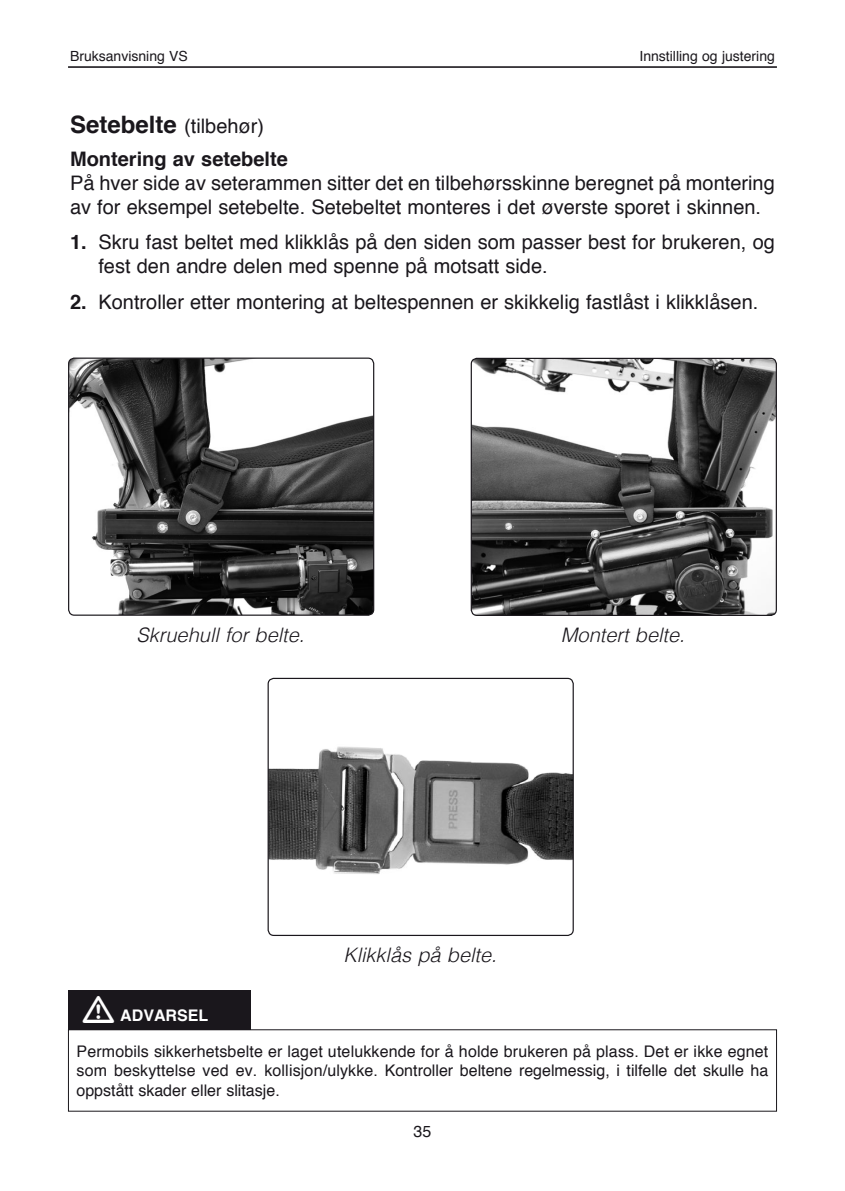
<style>
.page{position:relative;width:845px;height:1191px;background:#fff}
.page>*{position:absolute;margin:0;border:0;box-sizing:border-box;transform-origin:0 0}
.t1{font:20px/24px "Helvetica";color:#1a171c}
.t2{font:italic 300 20px "Helvetica";color:#1a171c}
.t3{font:700 20px/32.4px "Helvetica";color:#1a171c}
.t4{font:16px/19.2px "Helvetica";color:#1a171c;text-align:justify}
.t5{font:700 16px "Helvetica";color:#fff}
.t6{font:14px "Helvetica";color:#1a171c}
.s1{font-size:24px}
.s2{font-weight:400}
.s3{font-weight:700}
</style>
<div class="page">
<hr style="left:68px;top:66px;width:709px;height:2px;background:#1a171c">
<img style="left:471px;top:358px;width:305px;height:257px">
<div style="left:471px;top:358px;width:306px;height:258px;border:1px solid #1a171c;border-radius:6px"></div>
<img style="left:70px;top:359px;width:304px;height:256px">
<div style="left:68px;top:357px;width:306px;height:259px;border:1px solid #1a171c;border-radius:6px"></div>
<img style="left:269px;top:746px;width:303px;height:128px">
<div style="left:267px;top:678px;width:307px;height:258px;border:1px solid #1a171c;border-radius:6px"></div>
<div style="left:68px;top:990px;width:183px;height:40px;background:#1a171c"></div>
<p class="t6" style="left:70px;top:45px;width:119px">Bruksanvisning VS</p>
<p class="t6" style="left:639px;top:45px;width:137px">Innstilling og justering</p>
<p class="t3" style="left:70px;top:110px;width:219px"><span class="s1">Setebelte</span> <span class="s2">(tilbehør)<br></span>Montering av setebelte</p>
<p class="t1" style="left:70px;top:171px;width:706px">På hver side av seterammen sitter det en tilbehørsskinne beregnet på montering av for eksempel setebelte. Setebeltet monteres i det øverste sporet i skinnen.</p>
<p class="t1" style="left:98px;top:231px;width:678px;text-indent:-28px"><span class="s3">1.</span> Skru fast beltet med klikklås på den siden som passer best for brukeren, og fest den andre delen med spenne på motsatt side.</p>
<p class="t1" style="left:70px;top:290px;width:690px"><span class="s3">2.</span> Kontroller etter montering at beltespennen er skikkelig fastlåst i klikklåsen.</p>
<p class="t2" style="left:137px;top:622px;width:169px">Skruehull for belte.</p>
<p class="t2" style="left:561px;top:622px;width:125px">Montert belte.</p>
<p class="t5" style="left:120px;top:1002px;width:89px">ADVARSEL</p>
<p class="t2" style="left:343px;top:942px;width:155px">Klikklås på belte.</p>
<p class="t4" style="left:77px;top:1042px;width:693px">Permobils sikkerhetsbelte er laget utelukkende for å holde brukeren på plass. Det er ikke egnet som beskyttelse ved ev. kollisjon/ulykke. Kontroller beltene regelmessig, i tilfelle det skulle ha oppstått skader eller slitasje.</p>
<p class="t4" style="left:413px;top:1122px;width:19px">35</p>
</div>
